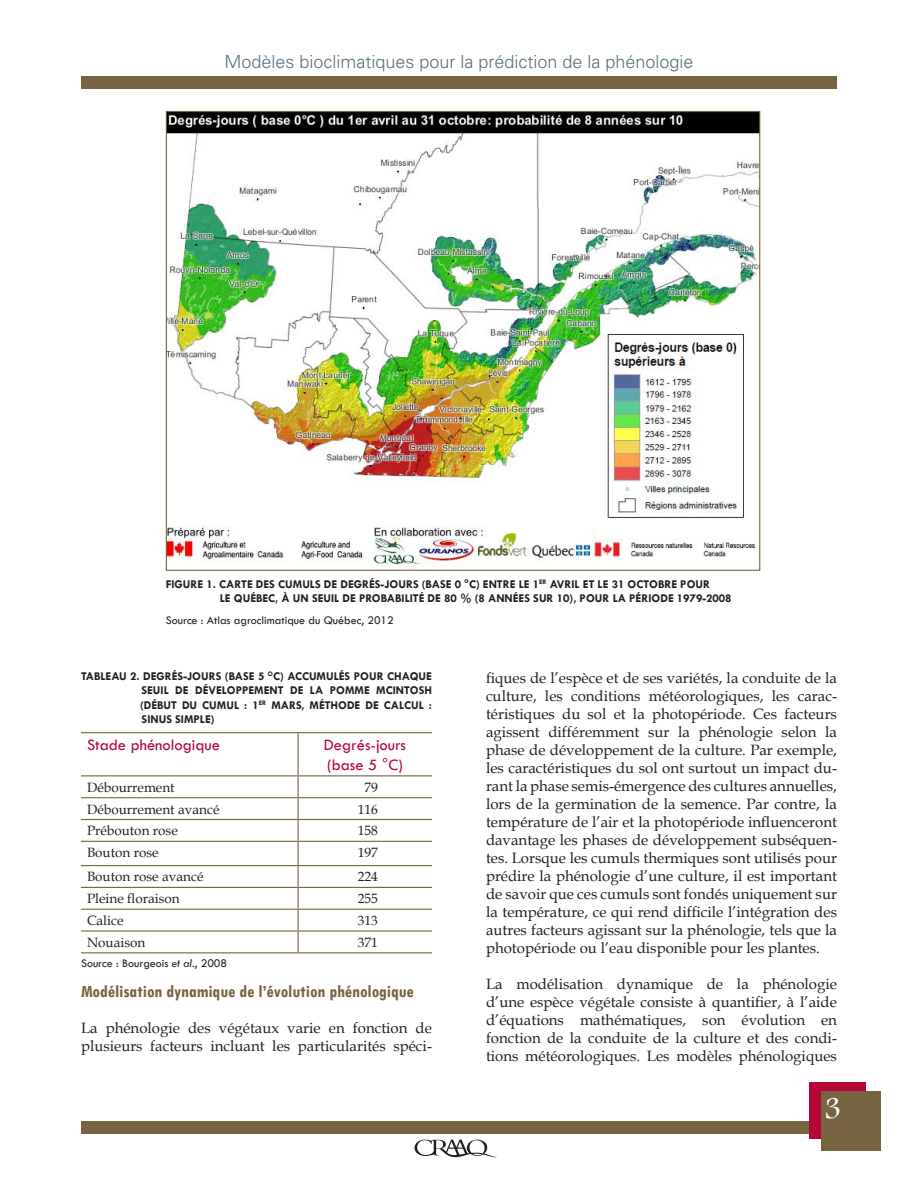
<style>
.page{position:relative;width:918px;height:1188px;background:#fff}
.page>*{position:absolute;margin:0;border:0;box-sizing:border-box;transform-origin:0 0}
.t1{font:31.5px "Footlight MT Light";color:#fff}
.t2{font:300 18px "Univers";color:#5b6f7b}
.t3{font:700 condensed 18px "Tw Cen";color:#766340}
.t4{font:16.5px "Tw Cen";color:#b50536}
.t5{font:15px/18px "Book Antiqua";color:#231f20;text-align:justify}
.t6{font:13.5px "Book Antiqua";color:#231f20}
.t7{font:700 12px/14.4px "Tw Cen";color:#231f20;text-align:justify}
.t8{font:12px "Tw Cen";color:#231f20}
.s1{font-style:italic}
</style>
<div class="page">
<div style="left:81px;top:76px;width:756px;height:13px;background:#766340"></div>
<div style="left:81px;top:1122px;width:756px;height:12px;background:#766340"></div>
<svg style="left:415px;top:1140px;width:82px;height:17px"></svg>
<div style="left:809px;top:1083px;width:56px;height:56px;background:#b50536"></div>
<div style="left:821px;top:1092px;width:59px;height:59px;background:#766340"></div>
<img style="left:168px;top:113px;width:590px;height:456px">
<hr style="left:81px;top:732px;width:217px;height:1px;background:#766340">
<hr style="left:298px;top:732px;width:134px;height:1px;background:#766340">
<hr style="left:298px;top:733px;width:1px;height:42px;background:#766340">
<hr style="left:81px;top:775px;width:217px;height:1px;background:#766340">
<hr style="left:298px;top:775px;width:134px;height:1px;background:#766340">
<hr style="left:81px;top:797px;width:217px;height:1px;background:#766340">
<hr style="left:298px;top:797px;width:134px;height:1px;background:#766340">
<hr style="left:81px;top:819px;width:217px;height:1px;background:#766340">
<hr style="left:298px;top:819px;width:134px;height:1px;background:#766340">
<hr style="left:81px;top:841px;width:217px;height:1px;background:#766340">
<hr style="left:298px;top:841px;width:134px;height:1px;background:#766340">
<hr style="left:81px;top:865px;width:217px;height:1px;background:#766340">
<hr style="left:298px;top:865px;width:134px;height:1px;background:#766340">
<hr style="left:81px;top:887px;width:217px;height:1px;background:#766340">
<hr style="left:298px;top:887px;width:134px;height:1px;background:#766340">
<hr style="left:81px;top:909px;width:217px;height:1px;background:#766340">
<hr style="left:298px;top:909px;width:134px;height:1px;background:#766340">
<hr style="left:81px;top:930px;width:217px;height:2px;background:#766340">
<hr style="left:298px;top:930px;width:134px;height:2px;background:#766340">
<svg style="left:298px;top:776px;width:1px;height:176px"></svg>
<hr style="left:81px;top:952px;width:217px;height:1px;background:#766340">
<hr style="left:298px;top:952px;width:134px;height:1px;background:#766340">
<p class="t2" style="left:224px;top:51px;width:471px">Modèles bioclimatiques pour la prédiction de la phénologie</p>
<p class="t7" style="left:220px;top:577px;width:513px;text-indent:-54px">FIGURE 1. CARTE DES CUMULS DE DEGRÉS-JOURS (BASE 0 °C) ENTRE LE 1<sup>ER</sup> AVRIL ET LE 31 OCTOBRE POUR<br>LE QUÉBEC, À UN SEUIL DE PROBABILITÉ DE 80 % (8 ANNÉES SUR 10), POUR LA PÉRIODE 1979-2008</p>
<p class="t8" style="left:166px;top:613px;width:230px">Source : Atlas agroclimatique du Québec, 2012</p>
<p class="t7" style="left:140px;top:669px;width:293px;text-indent:-59px">TABLEAU 2. DEGRÉS-JOURS (BASE 5 <sup>O</sup>C) ACCUMULÉS POUR CHAQUE SEUIL DE DÉVELOPPEMENT DE LA POMME MCINTOSH (DÉBUT DU CUMUL : 1<sup>ER</sup> MARS, MÉTHODE DE CALCUL :<br>SINUS SIMPLE)</p>
<p class="t4" style="left:87px;top:735px;width:134px">Stade phénologique</p>
<p class="t4" style="left:324px;top:735px;width:84px">Degrés-jours</p>
<p class="t4" style="left:327px;top:755px;width:77px">(base 5 °C)</p>
<p class="t6" style="left:87px;top:778px;width:89px">Débourrement</p>
<p class="t6" style="left:365px;top:778px;width:15px">79</p>
<p class="t6" style="left:87px;top:800px;width:134px">Débourrement avancé</p>
<p class="t6" style="left:358px;top:800px;width:22px">116</p>
<p class="t6" style="left:87px;top:821px;width:92px">Prébouton rose</p>
<p class="t6" style="left:358px;top:821px;width:22px">158</p>
<p class="t6" style="left:87px;top:843px;width:73px">Bouton rose</p>
<p class="t6" style="left:358px;top:843px;width:22px">197</p>
<p class="t6" style="left:87px;top:867px;width:118px">Bouton rose avancé</p>
<p class="t6" style="left:358px;top:867px;width:22px">224</p>
<p class="t6" style="left:87px;top:889px;width:94px">Pleine floraison</p>
<p class="t6" style="left:358px;top:889px;width:22px">255</p>
<p class="t6" style="left:87px;top:911px;width:38px">Calice</p>
<p class="t6" style="left:358px;top:911px;width:22px">313</p>
<p class="t6" style="left:87px;top:933px;width:60px">Nouaison</p>
<p class="t6" style="left:358px;top:933px;width:22px">371</p>
<p class="t8" style="left:81px;top:956px;width:148px">Source : Bourgeois <span class="s1">et al.</span>, 2008</p>
<p class="t3" style="left:81px;top:980px;width:334px">Modélisation dynamique de l’évolution phénologique</p>
<p class="t5" style="left:81px;top:1018px;width:352px">La phénologie des végétaux varie en fonction de plusieurs facteurs incluant les particularités spéci-</p>
<p class="t5" style="left:486px;top:668px;width:353px">fiques de l’espèce et de ses variétés, la conduite de la culture, les conditions météorologiques, les carac&shy;téristiques du sol et la photopériode. Ces facteurs agissent différemment sur la phénologie selon la phase de développement de la culture. Par exemple, les caractéristiques du sol ont surtout un impact du&shy;rant la phase semis-émergence des cultures annuelles, lors de la germination de la semence. Par contre, la température de l’air et la photopériode influenceront davantage les phases de développement subséquen&shy;tes. Lorsque les cumuls thermiques sont utilisés pour prédire la phénologie d’une culture, il est important de savoir que ces cumuls sont fondés uniquement sur la température, ce qui rend difficile l’intégration des autres facteurs agissant sur la phénologie, tels que la photopériode ou l’eau disponible pour les plantes.</p>
<p class="t5" style="left:486px;top:974px;width:353px">La modélisation dynamique de la phénologie d’une espèce végétale consiste à quantifier, à l’aide d’équations mathématiques, son évolution en fonction de la conduite de la culture et des condi&shy;tions météorologiques. Les modèles phénologiques</p>
<p class="t1" style="left:824px;top:1089px;width:19px">3</p>
</div>
